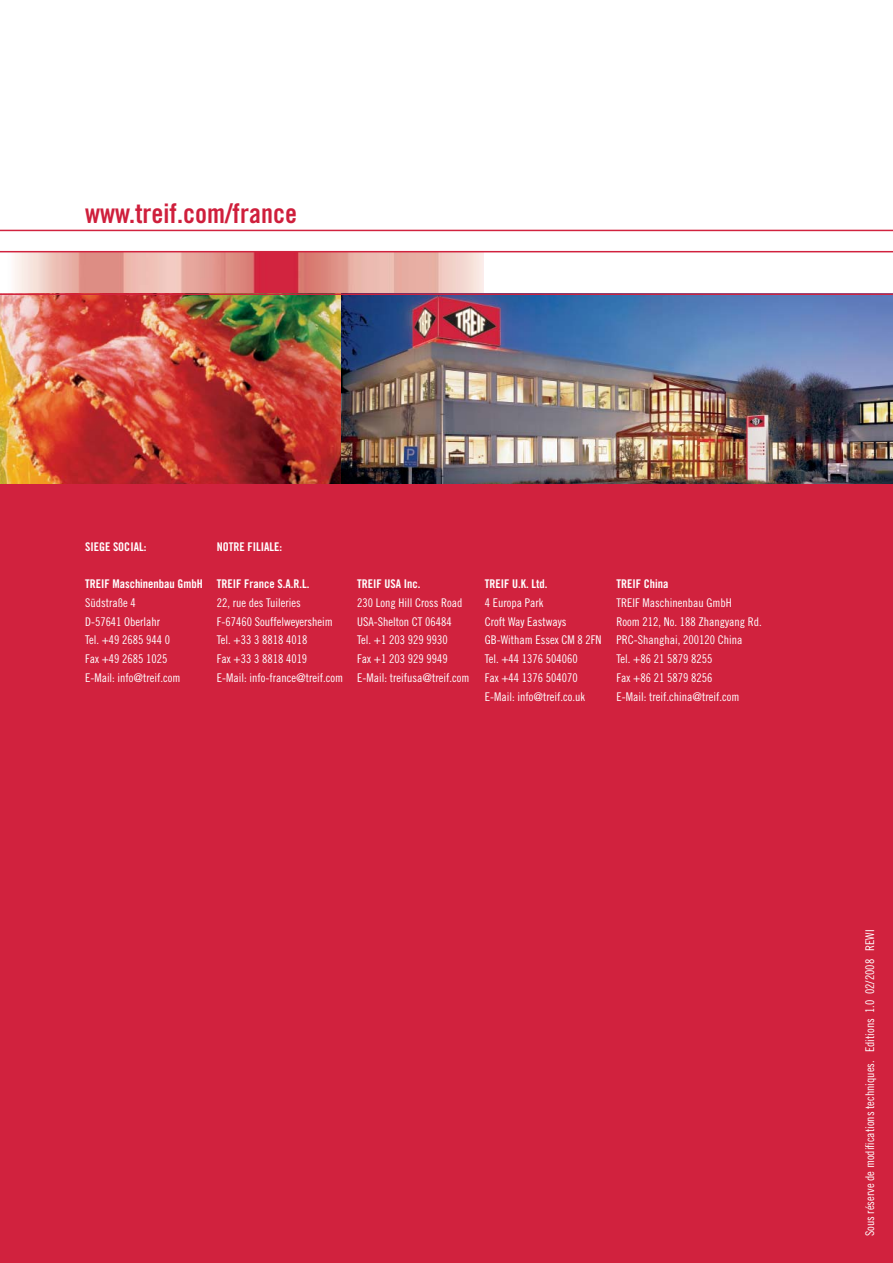
<style>
.page{position:relative;width:893px;height:1263px;background:#fff}
.page>*{position:absolute;margin:0;border:0;box-sizing:border-box;transform-origin:0 0}
.t1{font:27px "Trade Gothic Bold Cond Twenty";color:#cf1f3c}
.t2{font:12px "Trade Gothic Cond Eighteen";color:#fff}
.t3{font:12px "Trade Gothic Bold Cond Twenty";color:#fff}
</style>
<div class="page">
<img style="left:0;top:252px;width:484px;height:41px">
<img style="left:0;top:295px;width:893px;height:190px">
<div style="left:0;top:485px;width:893px;height:778px;background:#d1223e"></div>
<hr style="left:0;top:230px;width:893px;height:1px;background:#d1223e">
<hr style="left:0;top:251px;width:893px;height:1px;background:#d1223e">
<hr style="left:0;top:293px;width:893px;height:2px;background:#d1223e">
<h1 class="t1" style="left:85px;top:203px;width:213px">www.treif.com/france</h1>
<p class="t3" style="left:85px;top:542px;width:63px">SIEGE SOCIAL:</p>
<p class="t3" style="left:217px;top:542px;width:67px">NOTRE FILIALE:</p>
<p class="t3" style="left:85px;top:579px;width:226px">TREIF Maschinenbau GmbH TREIF France S.A.R.L.</p>
<p class="t3" style="left:357px;top:579px;width:65px">TREIF USA Inc.</p>
<p class="t3" style="left:485px;top:579px;width:64px">TREIF U.K. Ltd.</p>
<p class="t3" style="left:616px;top:579px;width:53px">TREIF China</p>
<p class="t2" style="left:85px;top:598px;width:52px">Südstraße 4</p>
<p class="t2" style="left:217px;top:598px;width:85px">22, rue des Tuileries</p>
<p class="t2" style="left:357px;top:598px;width:107px">230 Long Hill Cross Road</p>
<p class="t2" style="left:485px;top:598px;width:60px">4 Europa Park</p>
<p class="t2" style="left:616px;top:598px;width:117px">TREIF Maschinenbau GmbH</p>
<p class="t2" style="left:85px;top:617px;width:77px">D-57641 Oberlahr</p>
<p class="t2" style="left:217px;top:617px;width:117px">F-67460 Souffelweyersheim</p>
<p class="t2" style="left:357px;top:617px;width:96px">USA-Shelton CT 06484</p>
<p class="t2" style="left:485px;top:617px;width:83px">Croft Way Eastways</p>
<p class="t2" style="left:616px;top:617px;width:147px">Room 212, No. 188 Zhangyang Rd.</p>
<p class="t2" style="left:85px;top:636px;width:87px">Tel. +49 2685 944 0</p>
<p class="t2" style="left:217px;top:636px;width:92px">Tel. +33 3 8818 4018</p>
<p class="t2" style="left:357px;top:636px;width:92px">Tel. +1 203 929 9930</p>
<p class="t2" style="left:485px;top:636px;width:118px">GB-Witham Essex CM 8 2FN</p>
<p class="t2" style="left:617px;top:636px;width:127px">PRC-Shanghai, 200120 China</p>
<p class="t2" style="left:85px;top:654px;width:84px">Fax +49 2685 1025</p>
<p class="t2" style="left:217px;top:654px;width:92px">Fax +33 3 8818 4019</p>
<p class="t2" style="left:357px;top:654px;width:92px">Fax +1 203 929 9949</p>
<p class="t2" style="left:485px;top:654px;width:95px">Tel. +44 1376 504060</p>
<p class="t2" style="left:617px;top:654px;width:97px">Tel. +86 21 5879 8255</p>
<p class="t2" style="left:85px;top:673px;width:97px">E-Mail: info@treif.com</p>
<p class="t2" style="left:217px;top:673px;width:254px">E-Mail: info-france@treif.com E-Mail: treifusa@treif.com</p>
<p class="t2" style="left:485px;top:673px;width:95px">Fax +44 1376 504070</p>
<p class="t2" style="left:617px;top:673px;width:97px">Fax +86 21 5879 8256</p>
<p class="t2" style="left:485px;top:692px;width:102px">E-Mail: info@treif.co.uk</p>
<p class="t2" style="left:616px;top:692px;width:124px">E-Mail: treif.china@treif.com</p>
<p class="t2" style="left:865px;top:1236px;width:308px;rotate:-90deg">Sous réserve de modifications techniques. Editions 1.0 02/2008 REWI</p>
</div>
